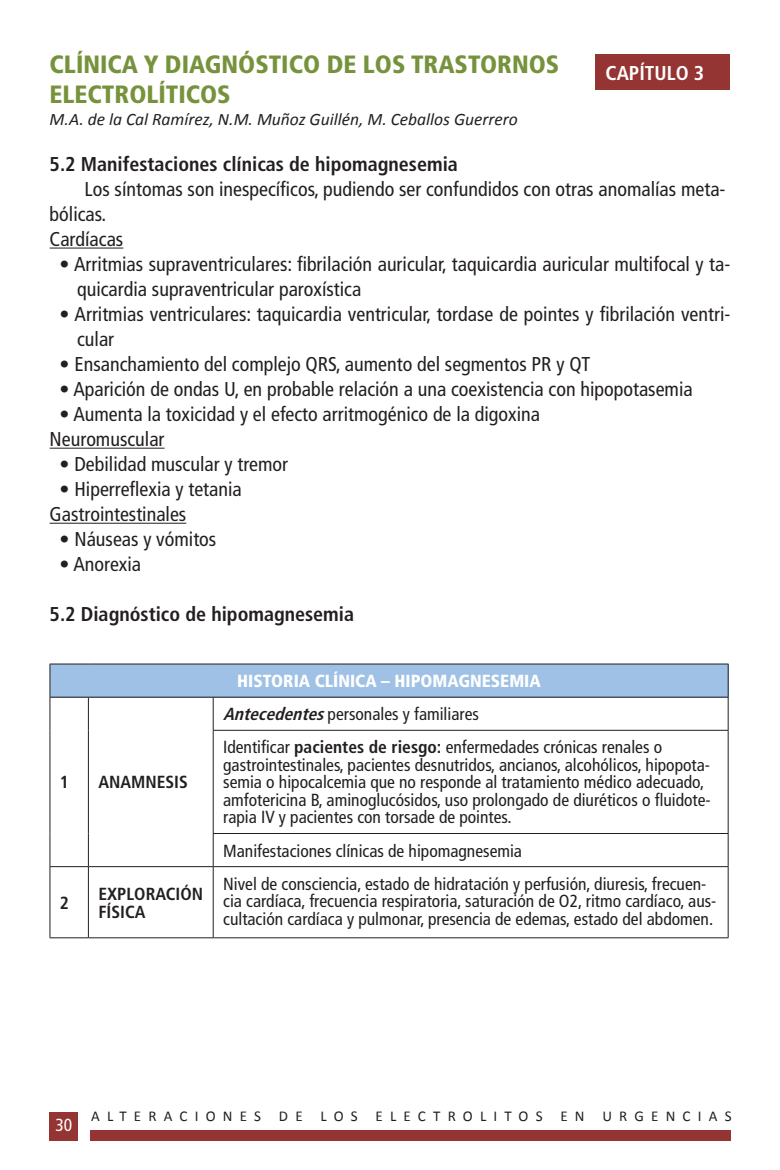
<style>
.page{position:relative;width:780px;height:1170px;background:#fff}
.page>*{position:absolute;margin:0;border:0;box-sizing:border-box;transform-origin:0 0}
.t1{font:900 condensed 25px "Frutiger";color:#76933c}
.t2{font:condensed 20px/25px "Frutiger LT Std";color:#231f20}
.t3{font:700 condensed 20px "Frutiger LT Std";color:#231f20}
.t4{font:700 condensed 20px "Frutiger";color:#fff}
.t5{font:condensed 17.5px/17.5px "Frutiger LT Std";color:#231f20}
.t6{font:italic 17.5px "Calibri";color:#231f20}
.t7{font:900 condensed 17.5px "Frutiger LT Std";color:#fff}
.t8{font:700 condensed 17.5px/17.5px "Frutiger LT Std";color:#231f20}
.t9{font:condensed 17.5px "Frutiger LT Std";color:#fff}
.t10{font:15px "Calibri";letter-spacing:.48em;color:#231f20}
.s1{font-weight:700;font-style:italic}
.s2{font-weight:700}
</style>
<div class="page">
<div style="left:90px;top:1129px;width:640px;height:11px;background:#943533"></div>
<div style="left:595px;top:55px;width:135px;height:35px;background:#943533"></div>
<div style="left:50px;top:1111px;width:28px;height:29px;background:#943533"></div>
<hr style="left:50px;top:247px;width:73px;height:1px;background:#231f20">
<hr style="left:50px;top:447px;width:114px;height:1px;background:#231f20">
<hr style="left:50px;top:522px;width:136px;height:1px;background:#231f20">
<div style="left:50px;top:664px;width:678px;height:33px;background:#9fc1e5"></div>
<hr style="left:50px;top:663px;width:38px;height:1px;background:#231f20">
<hr style="left:49px;top:664px;width:1px;height:32px;background:#231f20">
<hr style="left:88px;top:663px;width:125px;height:1px;background:#231f20">
<hr style="left:213px;top:663px;width:515px;height:1px;background:#231f20">
<hr style="left:727px;top:664px;width:1px;height:32px;background:#231f20">
<hr style="left:50px;top:696px;width:38px;height:1px;background:#231f20">
<hr style="left:49px;top:697px;width:1px;height:33px;background:#231f20">
<hr style="left:88px;top:696px;width:125px;height:1px;background:#231f20">
<hr style="left:88px;top:697px;width:1px;height:33px;background:#231f20">
<hr style="left:213px;top:696px;width:515px;height:1px;background:#231f20">
<hr style="left:213px;top:697px;width:1px;height:33px;background:#231f20">
<hr style="left:727px;top:697px;width:1px;height:33px;background:#231f20">
<hr style="left:49px;top:730px;width:1px;height:103px;background:#231f20">
<hr style="left:88px;top:730px;width:1px;height:103px;background:#231f20">
<hr style="left:213px;top:729px;width:515px;height:1px;background:#231f20">
<hr style="left:213px;top:730px;width:1px;height:103px;background:#231f20">
<hr style="left:727px;top:730px;width:1px;height:103px;background:#231f20">
<hr style="left:49px;top:833px;width:1px;height:33px;background:#231f20">
<hr style="left:88px;top:833px;width:1px;height:33px;background:#231f20">
<hr style="left:213px;top:833px;width:515px;height:1px;background:#231f20">
<hr style="left:213px;top:833px;width:1px;height:33px;background:#231f20">
<hr style="left:727px;top:833px;width:1px;height:33px;background:#231f20">
<hr style="left:50px;top:866px;width:38px;height:1px;background:#231f20">
<hr style="left:49px;top:866px;width:1px;height:71px;background:#231f20">
<hr style="left:88px;top:866px;width:125px;height:1px;background:#231f20">
<hr style="left:88px;top:866px;width:1px;height:71px;background:#231f20">
<hr style="left:213px;top:866px;width:515px;height:1px;background:#231f20">
<hr style="left:213px;top:866px;width:1px;height:71px;background:#231f20">
<hr style="left:727px;top:866px;width:1px;height:71px;background:#231f20">
<hr style="left:50px;top:937px;width:38px;height:1px;background:#231f20">
<hr style="left:88px;top:937px;width:125px;height:1px;background:#231f20">
<hr style="left:213px;top:937px;width:515px;height:1px;background:#231f20">
<p class="t1" style="left:50px;top:50px;width:511px">CLÍNICA Y DIAGNÓSTICO DE LOS TRASTORNOS</p>
<p class="t1" style="left:50px;top:80px;width:182px">ELECTROLÍTICOS</p>
<p class="t4" style="left:605px;top:61px;width:100px">CAPÍTULO 3</p>
<p class="t6" style="left:50px;top:107px;width:469px">M.A. de la Cal Ramírez, N.M. Muñoz Guillén, M. Ceballos Guerrero</p>
<p class="t3" style="left:50px;top:152px;width:410px">5.2 Manifestaciones clínicas de hipomagnesemia</p>
<p class="t2" style="left:50px;top:177px;width:677px;text-indent:35px">Los síntomas son inespecíficos, pudiendo ser confundidos con otras anomalías meta&shy;bólicas.</p>
<p class="t2" style="left:50px;top:227px;width:75px">Cardíacas</p>
<p class="t2" style="left:77px;top:252px;width:654px;text-indent:-18px">• Arritmias supraventriculares: fibrilación auricular, taquicardia auricular multifocal y ta&shy;quicardia supraventricular paroxística</p>
<p class="t2" style="left:77px;top:302px;width:654px;text-indent:-18px">• Arritmias ventriculares: taquicardia ventricular, tordase de pointes y fibrilación ventri&shy;cular</p>
<p class="t2" style="left:60px;top:352px;width:532px">• Ensanchamiento del complejo QRS, aumento del segmentos PR y QT</p>
<p class="t2" style="left:60px;top:377px;width:634px">• Aparición de ondas U, en probable relación a una coexistencia con hipopotasemia</p>
<p class="t2" style="left:60px;top:402px;width:482px">• Aumenta la toxicidad y el efecto arritmogénico de la digoxina</p>
<p class="t2" style="left:50px;top:427px;width:116px">Neuromuscular</p>
<p class="t2" style="left:60px;top:452px;width:230px">• Debilidad muscular y tremor</p>
<p class="t2" style="left:60px;top:477px;width:184px">• Hiperreflexia y tetania</p>
<p class="t2" style="left:50px;top:502px;width:138px">Gastrointestinales</p>
<p class="t2" style="left:60px;top:527px;width:158px">• Náuseas y vómitos</p>
<p class="t2" style="left:60px;top:552px;width:83px">• Anorexia</p>
<p class="t3" style="left:50px;top:602px;width:306px">5.2 Diagnóstico de hipomagnesemia</p>
<p class="t8" style="left:60px;top:773px;width:11px">1</p>
<p class="t8" style="left:98px;top:773px;width:91px">ANAMNESIS</p>
<p class="t7" style="left:237px;top:670px;width:305px">HISTORIA CLÍNICA – HIPOMAGNESEMIA</p>
<p class="t5" style="left:223px;top:705px;width:257px"><span class="s1">Antecedentes</span>personales y familiares</p>
<p class="t5" style="left:223px;top:738px;width:489px">Identificar <span class="s2">pacientes de riesgo:</span> enfermedades crónicas renales o gastrointestinales, pacientes desnutridos, ancianos, alcohólicos, hipopota&shy;semia o hipocalcemia que no responde al tratamiento médico adecuado, amfotericina B, aminoglucósidos, uso prolongado de diuréticos o fluidote&shy;rapia IV y pacientes con torsade de pointes.</p>
<p class="t5" style="left:223px;top:841px;width:300px">Manifestaciones clínicas de hipomagnesemia</p>
<p class="t8" style="left:60px;top:893px;width:11px">2</p>
<p class="t8" style="left:98px;top:885px;width:106px">EXPLORACIÓN<br>FÍSICA</p>
<p class="t5" style="left:223px;top:875px;width:494px">Nivel de consciencia, estado de hidratación y perfusión, diuresis, frecuen&shy;cia cardíaca, frecuencia respiratoria, saturación de O2, ritmo cardíaco, aus&shy;cultación cardíaca y pulmonar, presencia de edemas, estado del abdomen.</p>
<p class="t9" style="left:55px;top:1114px;width:18px">30</p>
<p class="t10" style="left:91px;top:1106px;width:642px">ALTERACIONES DE LOS ELECTROLITOS EN URGENCIAS</p>
</div>
